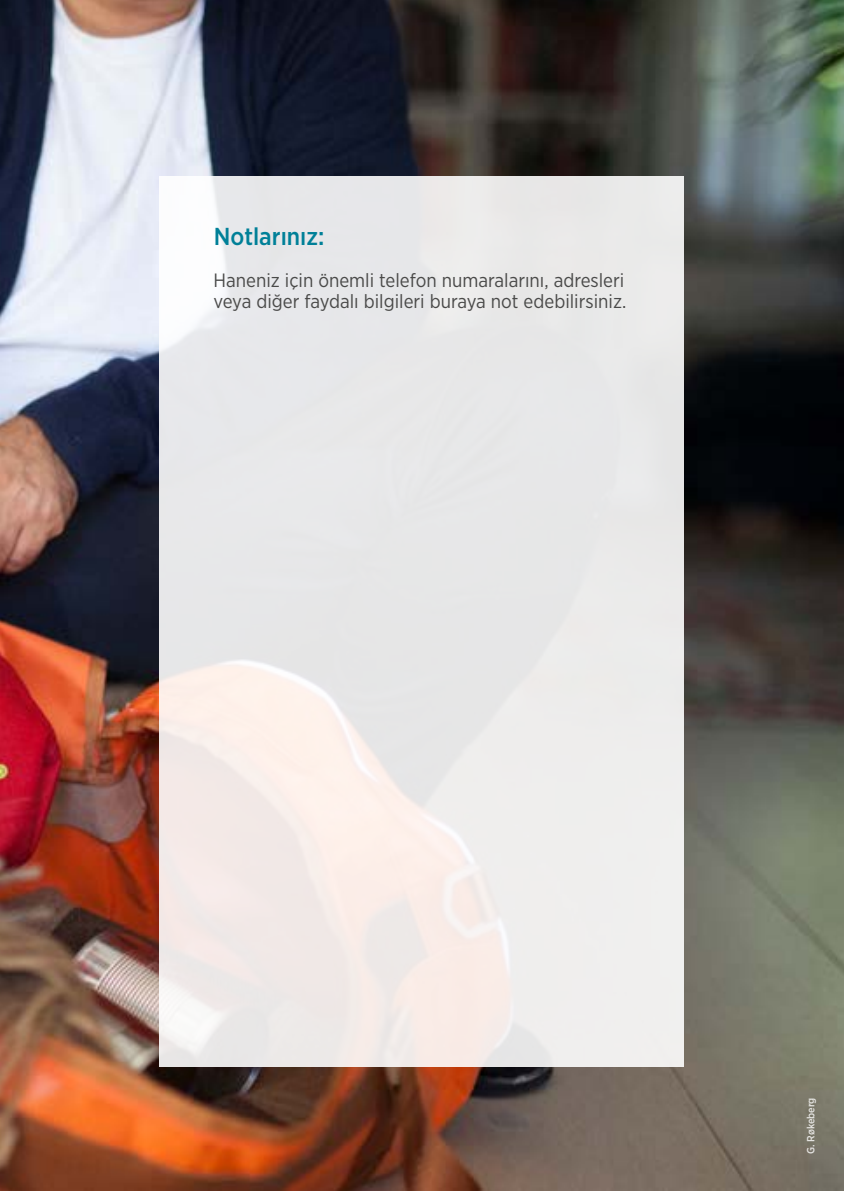
<style>
.page{position:relative;width:844px;height:1191px;background:#fff}
.page>*{position:absolute;margin:0;border:0;box-sizing:border-box;transform-origin:0 0}
.t1{font:500 24.5px "Gotham Narrow";color:#008098}
.t2{font:19.25px/21px "Gotham Narrow";color:#4a4a49}
.t3{font:500 10.5px "Gotham Narrow";color:#fff}
</style>
<div class="page">
<img style="left:0;top:0;width:843px;height:1191px">
<svg style="left:160px;top:176px;width:524px;height:891px;background:#eceae9"></svg>
<p class="t1" style="left:214px;top:221px;width:112px">Notlarınız:</p>
<p class="t2" style="left:213px;top:269px;width:414px">Haneniz için önemli telefon numaralarını, adresleri veya diğer faydalı bilgileri buraya not edebilirsiniz.</p>
<p class="t3" style="left:804px;top:1154px;width:58px;rotate:-90deg">G. Røkeberg</p>
</div>
